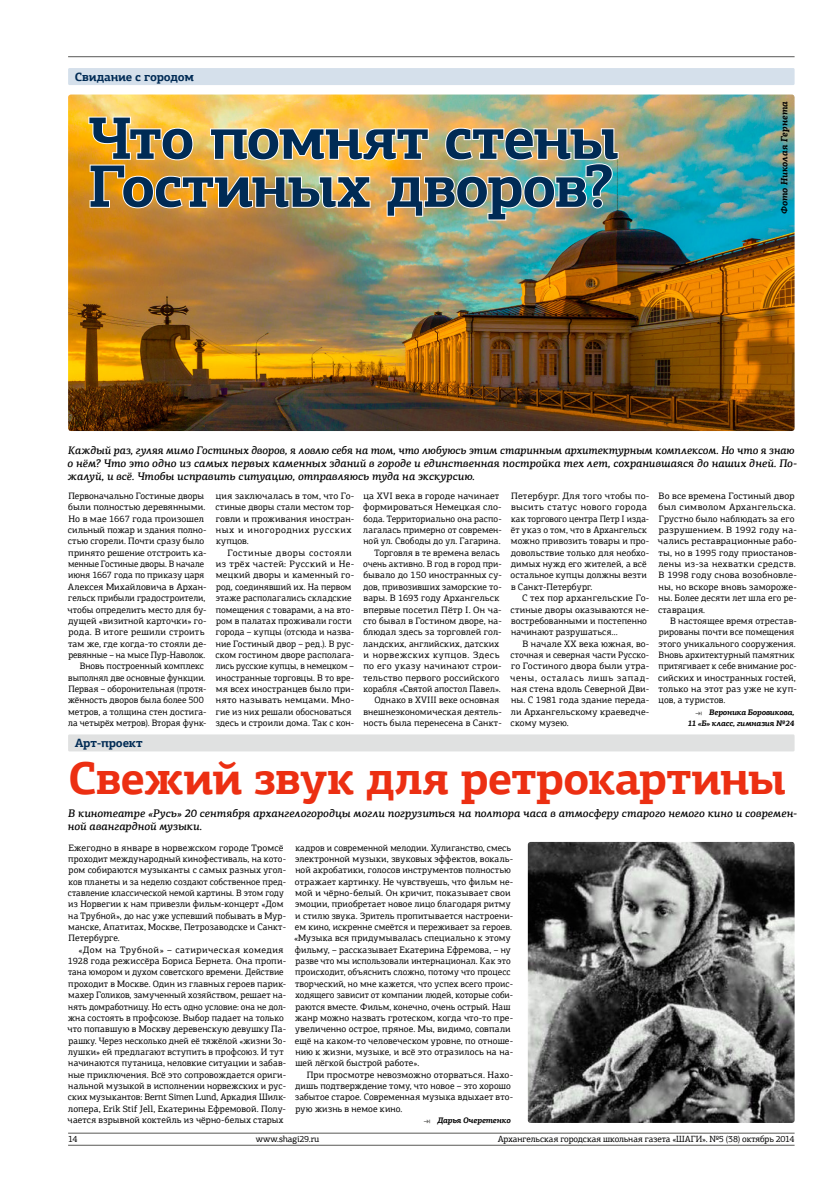
<style>
.page{position:relative;width:840px;height:1191px;background:#fff}
.page>*{position:absolute;margin:0;border:0;box-sizing:border-box;transform-origin:0 0}
.t1{font:700 60px/48px "PF Agora Slab Pro";letter-spacing:-.03em;color:#002b55}
.t2{font:700 46px "PF Agora Slab Pro";letter-spacing:-.02em;color:#ec2f12}
.t3{font:700 12px "PF Agora Slab Pro";letter-spacing:-.015em;color:#002b55}
.t4{font:italic 500 11px/13.2px "PF Agora Slab Pro";color:#000}
.t5{font:9.3px/11.3px "PF Agora Slab Pro";letter-spacing:.01em;color:#000}
.t6{font:9.3px "PF Agora Slab Pro";letter-spacing:.01em;color:#000;scale:.96 1}
.t7{font:9.3px "PF Agora Slab Pro";letter-spacing:-.01em;color:#000;scale:.95 1}
.t8{font:9.3px "PF Agora Slab Pro";letter-spacing:.03em;color:#000}
.t9{font:italic 700 9.3px "PF Agora Slab Pro";letter-spacing:.015em;color:#000}
.t10{font:9px "PF Agora Slab Pro";letter-spacing:-.005em;color:#000}
.t11{font:italic 700 8px/11.3px "PF Agora Slab Pro";letter-spacing:-.025em;color:#000;text-align:right}
.s1{font-weight:500;font-style:normal;color:#585856}
</style>
<div class="page">
<hr style="left:68px;top:1144px;width:726px;height:1px;background:#585856">
<hr style="left:68px;top:1132px;width:726px;height:1px;background:#585856">
<hr style="left:68px;top:56px;width:726px;height:1px;background:#585856">
<img style="left:527px;top:842px;width:267px;height:281px">
<img style="left:68px;top:94px;width:726px;height:337px">
<img style="left:87px;top:116px;width:532px;height:105px">
<div style="left:68px;top:68px;width:726px;height:17px;background:#d5e0eb"></div>
<div style="left:68px;top:734px;width:726px;height:17px;background:#e0e1e1"></div>
<p class="t3" style="left:75px;top:69px;width:120px">Свидание с городом</p>
<h1 class="t1" style="left:88px;top:114px;width:532px">Что помнят стены<br>Гостиных дворов?</h1>
<p class="t9" style="left:777px;top:214px;width:115px;rotate:-90deg">Фото Николая Гернета</p>
<p class="t4" style="left:68px;top:443px;width:730px">Каждый раз, гуляя мимо Гостиных дворов, я ловлю себя на том, что любуюсь этим старинным архитектурным комплексом. Но что я знаю о нём? Что это одно из самых первых каменных зданий в городе и единственная постройка тех лет, сохранившаяся до наших дней. По&shy;жалуй, и всё. Чтобы исправить ситуацию, отправляюсь туда на экскурсию.</p>
<p class="t5" style="left:68px;top:490px;width:137px">Первоначально Гостиные дворы</p>
<p class="t5" style="left:68px;top:501px;width:139px">были полностью деревянными.</p>
<p class="t5" style="left:68px;top:513px;width:137px">Но в мае 1667 года произошел</p>
<p class="t5" style="left:68px;top:524px;width:140px">сильный пожар и здания полно-</p>
<p class="t5" style="left:68px;top:535px;width:138px">стью сгорели. Почти сразу было</p>
<p class="t5" style="left:68px;top:547px;width:140px">принято решение отстроить ка-</p>
<p class="t7" style="left:68px;top:558px;width:144px">менные Гостиные дворы. В начале</p>
<p class="t5" style="left:68px;top:569px;width:137px">июня 1667 года по приказу царя</p>
<p class="t5" style="left:68px;top:581px;width:140px">Алексея Михайловича в Архан-</p>
<p class="t5" style="left:68px;top:592px;width:139px">гельск прибыли градостроители,</p>
<p class="t5" style="left:68px;top:603px;width:140px">чтобы определить место для бу-</p>
<p class="t5" style="left:68px;top:615px;width:140px">дущей «визитной карточки» го-</p>
<p class="t8" style="left:68px;top:626px;width:137px">рода. В итоге решили строить</p>
<p class="t5" style="left:68px;top:637px;width:140px">там же, где когда‑то стояли де-</p>
<p class="t6" style="left:68px;top:649px;width:144px">ревянные – на мысе Пур-Наволок.</p>
<p class="t5" style="left:80px;top:660px;width:126px">Вновь построенный комплекс</p>
<p class="t6" style="left:68px;top:671px;width:144px">выполнял две основные функции.</p>
<p class="t5" style="left:68px;top:683px;width:139px">Первая – оборонительная (протя-</p>
<p class="t5" style="left:68px;top:694px;width:137px">жённость дворов была более 500</p>
<p class="t5" style="left:68px;top:705px;width:140px">метров, а толщина стен достига-</p>
<p class="t5" style="left:68px;top:717px;width:140px">ла четырёх метров). Вторая функ-</p>
<p class="t5" style="left:363px;top:490px;width:140px;text-align:right">ца XVI века в городе начинает формироваться Немецкая сло&shy;бода. Территориально она распо&shy;лагалась примерно от современ&shy;ной ул. Свободы до ул. Гагарина.<br>Торговля в те времена велась очень активно. В год в город при&shy;бывало до 150 иностранных су&shy;дов, привозивших заморские то&shy;вары. В 1693 году Архангельск впервые посетил Пётр I. Он ча&shy;сто бывал в Гостином дворе, на&shy;блюдал здесь за торговлей гол&shy;ландских, английских, датских и норвежских купцов. Здесь по его указу начинают строи&shy;тельство первого российского корабля «Святой апостол Павел».<br>Однако в XVIII веке основная внешнеэкономическая деятель&shy;ность была перенесена в Санкт-</p>
<p class="t5" style="left:510px;top:490px;width:140px">Петербург. Для того чтобы по&shy;высить статус нового города как торгового центра Петр I изда&shy;ёт указ о том, что в Архангельск можно привозить товары и про&shy;довольствие только для необхо&shy;димых нужд его жителей, а всё остальное купцы должны везти в Санкт-Петербург.</p>
<p class="t5" style="left:657px;top:490px;width:140px">Во все времена Гостиный двор был символом Архангельска.<br>Грустно было наблюдать за его разрушением. В 1992 году на&shy;чались реставрационные рабо&shy;ты, но в 1995 году приостанов&shy;лены из‑за нехватки средств.<br>В 1998 году снова возобновле&shy;ны, но вскоре вновь замороже&shy;ны. Более десяти лет шла его ре&shy;ставрация.</p>
<p class="t5" style="left:657px;top:615px;width:140px;text-indent:12px">В настоящее время отрестав&shy;рированы почти все помещения этого уникального сооружения.<br>Вновь архитектурный памятник притягивает к себе внимание рос&shy;сийских и иностранных гостей, только на этот раз уже не куп&shy;цов, а туристов.</p>
<p class="t11" style="left:687px;top:706px;width:108px"><span class="s1">⇥</span> Вероника Боровикова,<br>11 «Б» класс, гимназия №24</p>
<h2 class="t2" style="left:68px;top:749px;width:719px">Свежий звук для ретрокартины</h2>
<p class="t4" style="left:68px;top:806px;width:730px">В кинотеатре «Русь» 20 сентября архангелогородцы могли погрузиться на полтора часа в атмосферу старого немого кино и современ&shy;ной авангардной музыки.</p>
<p class="t5" style="left:215px;top:490px;width:140px">ция заключалась в том, что Го&shy;стиные дворы стали местом тор&shy;говли и проживания иностран&shy;ных и иногородних русских купцов.</p>
<p class="t5" style="left:215px;top:547px;width:140px;text-indent:12px">Гостиные дворы состояли из трёх частей: Русский и Не&shy;мецкий дворы и каменный го&shy;род, соединявший их. На первом этаже располагались складские помещения с товарами, а на вто&shy;ром в палатах проживали гости города – купцы (отсюда и назва&shy;ние Гостиный двор – ред.). В рус&shy;ском гостином дворе располага&shy;лись русские купцы, в немецком – иностранные торговцы. В то вре&shy;мя всех иностранцев было при&shy;нято называть немцами. Мно&shy;гие из них решали обосноваться здесь и строили дома. Так с кон-</p>
<p class="t5" style="left:510px;top:592px;width:140px;text-indent:11px">С тех пор архангельские Го&shy;стиные дворы оказываются не&shy;востребованными и постепенно начинают разрушаться…</p>
<p class="t5" style="left:510px;top:637px;width:140px;text-align:justify;text-indent:12px">В начале XX века южная, во&shy;сточная и северная части Русско&shy;го Гостиного двора были утра&shy;чены, осталась лишь запад&shy;ная стена вдоль Северной Дви&shy;ны. С 1981 года здание переда&shy;ли Архангельскому краеведче&shy;скому музею.</p>
<p class="t3" style="left:75px;top:735px;width:69px">Арт-проект</p>
<p class="t5" style="left:68px;top:842px;width:219px">Ежегодно в январе в норвежском городе Тромсё проходит международный кинофестиваль, на кото&shy;ром собираются музыканты с самых разных угол&shy;ков планеты и за неделю создают собственное пред&shy;ставление классической немой картины. В этом году из Норвегии к нам привезли фильм-концерт «Дом на Трубной», до нас уже успевший побывать в Мур&shy;манске, Апатитах, Москве, Петрозаводске и Санкт-Петербурге.</p>
<p class="t5" style="left:68px;top:944px;width:220px;text-indent:11px">«Дом на Трубной» – сатирическая комедия 1928 года режиссёра Бориса Бернета. Она пропи&shy;тана юмором и духом советского времени. Действие проходит в Москве. Один из главных героев парик&shy;махер Голиков, замученный хозяйством, решает на&shy;нять домработницу. Но есть одно условие: она не дол&shy;жна состоять в профсоюзе. Выбор падает на только что попавшую в Москву деревенскую девушку Па&shy;рашку. Через несколько дней её тяжёлой «жизни Зо&shy;лушки» ей предлагают вступить в профсоюз. И тут начинаются путаница, неловкие ситуации и забав&shy;ные приключения. Всё это сопровождается ориги&shy;нальной музыкой в исполнении норвежских и рус&shy;ских музыкантов: Bernt Simen Lund, Аркадия Шилк&shy;лопера, Erik Stif Jell, Екатерины Ефремовой. Полу&shy;чается взрывной коктейль из чёрно-белых старых</p>
<p class="t5" style="left:294px;top:842px;width:220px">кадров и современной мелодии. Хулиганство, смесь электронной музыки, звуковых эффектов, вокаль&shy;ной акробатики, голосов инструментов полностью отражает картинку. Не чувствуешь, что фильм не&shy;мой и чёрно-белый. Он кричит, показывает свои эмоции, приобретает новое лицо благодаря ритму и стилю звука. Зритель пропитывается настроени&shy;ем кино, искренне смеётся и переживает за героев. «Музыка вся придумывалась специально к этому фильму, – рассказывает Екатерина Ефремова, – ну разве что мы использовали интернационал. Как это происходит, объяснить сложно, потому что процесс творческий, но мне кажется, что успех всего проис&shy;ходящего зависит от компании людей, которые соби&shy;раются вместе. Фильм, конечно, очень острый. Наш жанр можно назвать гротеском, когда что‑то пре&shy;увеличенно острое, пряное. Мы, видимо, совпали ещё на каком‑то человеческом уровне, по отноше&shy;нию к жизни, музыке, и всё это отразилось на на&shy;шей лёгкой быстрой работе».</p>
<p class="t5" style="left:295px;top:1068px;width:219px;text-indent:12px">При просмотре невозможно оторваться. Нахо&shy;дишь подтверждение тому, что новое – это хорошо забытое старое. Современная музыка вдыхает вто&shy;рую жизнь в немое кино.</p>
<p class="t11" style="left:423px;top:1114px;width:89px"><span class="s1">⇥</span> Дарья Очеретенко</p>
<p class="t10" style="left:68px;top:1133px;width:11px">14</p>
<p class="t10" style="left:256px;top:1133px;width:65px">www.shagi29.ru</p>
<p class="t10" style="left:497px;top:1133px;width:298px">Архангельская городская школьная газета «ШАГИ». №5 (38) октябрь 2014</p>
</div>
